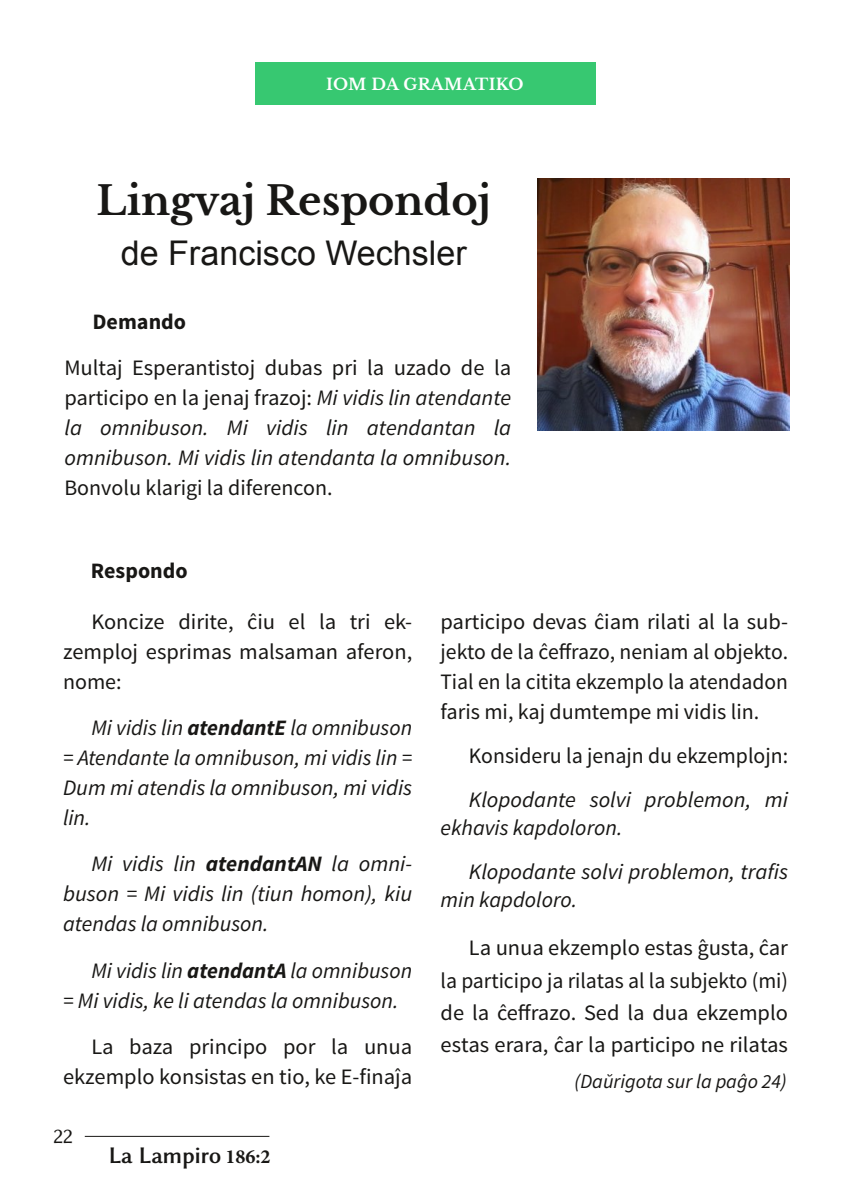
<style>
.page{position:relative;width:851px;height:1191px;background:#fff}
.page>*{position:absolute;margin:0;border:0;box-sizing:border-box;transform-origin:0 0}
.t1{font:700 40px "Libre Baskerville";color:#181715}
.t2{font:34px "Arial";color:#181715}
.t3{font:700 24px "Linear Smooth";color:#181715}
.t4{font:italic 22px/30px "Source Sans Pro";color:#181715;text-align:justify}
.t5{font:22px/30px "Source Sans Pro";color:#181715;text-align:justify}
.t6{font:700 22px "Source Sans Pro";color:#181715}
.t7{font:22px "Linear Smooth";color:#181715}
.t8{font:italic 20px "Source Sans Pro";color:#181715}
.t9{font:700 16px "Libre Baskerville";letter-spacing:-.475em;color:#fff}
.s1{font-style:normal}
.s2{font-weight:700}
.s3{font-family:"Minion Pro";font-size:20px}
</style>
<div class="page">
<hr style="left:85px;top:1136px;width:184px;height:1px;background:#181715">
<div style="left:255px;top:63px;width:340px;height:42px;background:#37c871"></div>
<img style="left:537px;top:179px;width:251px;height:251px">
<p class="t9" style="left:326px;top:74px;width:199px">I EOLMMDI A VG IRDAPMU NA TK ITKOO</p>
<h1 class="t1" style="left:97px;top:176px;width:396px">Lingvaj Respondoj</h1>
<h2 class="t2" style="left:121px;top:234px;width:347px">de Francisco Wechsler</h2>
<p class="t6" style="left:93px;top:307px;width:95px">Demando</p>
<p class="t4" style="left:64px;top:352px;width:448px"><span class="s1">Multaj Esperantistoj dubas pri la uzado de la participo en la jenaj frazoj:</span> Mi vidis lin atendante la omnibuson. Mi vidis lin atendantan la omnibuson. Mi vidis lin atendanta la omnibuson.</p>
<p class="t5" style="left:64px;top:473px;width:269px">Bonvolu klarigi la diferencon.</p>
<p class="t6" style="left:91px;top:556px;width:98px">Respondo</p>
<p class="t5" style="left:63px;top:607px;width:351px;text-indent:28px">Koncize dirite, ĉiu el la tri ek&shy;zemploj esprimas malsaman aferon, nome:</p>
<p class="t4" style="left:63px;top:713px;width:351px;text-indent:28px">Mi vidis lin <span class="s2">atendantE</span> la omnibuson = Atendante la omnibuson, mi vidis lin = Dum mi atendis la omnibuson, mi vidis lin.</p>
<p class="t4" style="left:63px;top:849px;width:350px;text-indent:28px">Mi vidis lin <span class="s2">atendantAN</span> la omni&shy;buson = Mi vidis lin (tiun homon), kiu atendas la omnibuson.</p>
<p class="t4" style="left:63px;top:955px;width:350px;text-indent:28px">Mi vidis lin <span class="s2">atendantA</span> la omnibuson = Mi vidis, ke li atendas la omnibuson.</p>
<p class="t5" style="left:63px;top:1031px;width:351px;text-align:right">La baza principo por la unua ekzemplo konsistas en tio, ke E-finaĵa</p>
<p class="t7" style="left:53px;top:1124px;width:21px">22</p>
<p class="t3" style="left:109px;top:1143px;width:163px">La Lampiro <span class="s3">186:2</span></p>
<p class="t5" style="left:440px;top:607px;width:349px">participo devas ĉiam rilati al la sub&shy;jekto de la ĉeffrazo, neniam al objekto.<br>Tial en la citita ekzemplo la atendadon faris mi, kaj dumtempe mi vidis lin.</p>
<p class="t5" style="left:469px;top:741px;width:320px">Konsideru la jenajn du ekzemplojn:</p>
<p class="t4" style="left:440px;top:786px;width:349px;line-height:28px;text-indent:28px">Klopodante solvi problemon, mi ekhavis kapdoloron.</p>
<p class="t4" style="left:440px;top:858px;width:349px;line-height:28px;text-indent:28px">Klopodante solvi problemon, trafis min kapdoloro.</p>
<p class="t5" style="left:440px;top:932px;width:349px;line-height:32px;text-indent:28px">La unua ekzemplo estas ĝusta, ĉar la participo ja rilatas al la subjekto (mi) de la ĉeffrazo. Sed la dua ekzemplo estas erara, ĉar la participo ne rilatas</p>
<p class="t8" style="left:574px;top:1068px;width:214px">(Daŭrigota sur la paĝo 24)</p>
</div>
